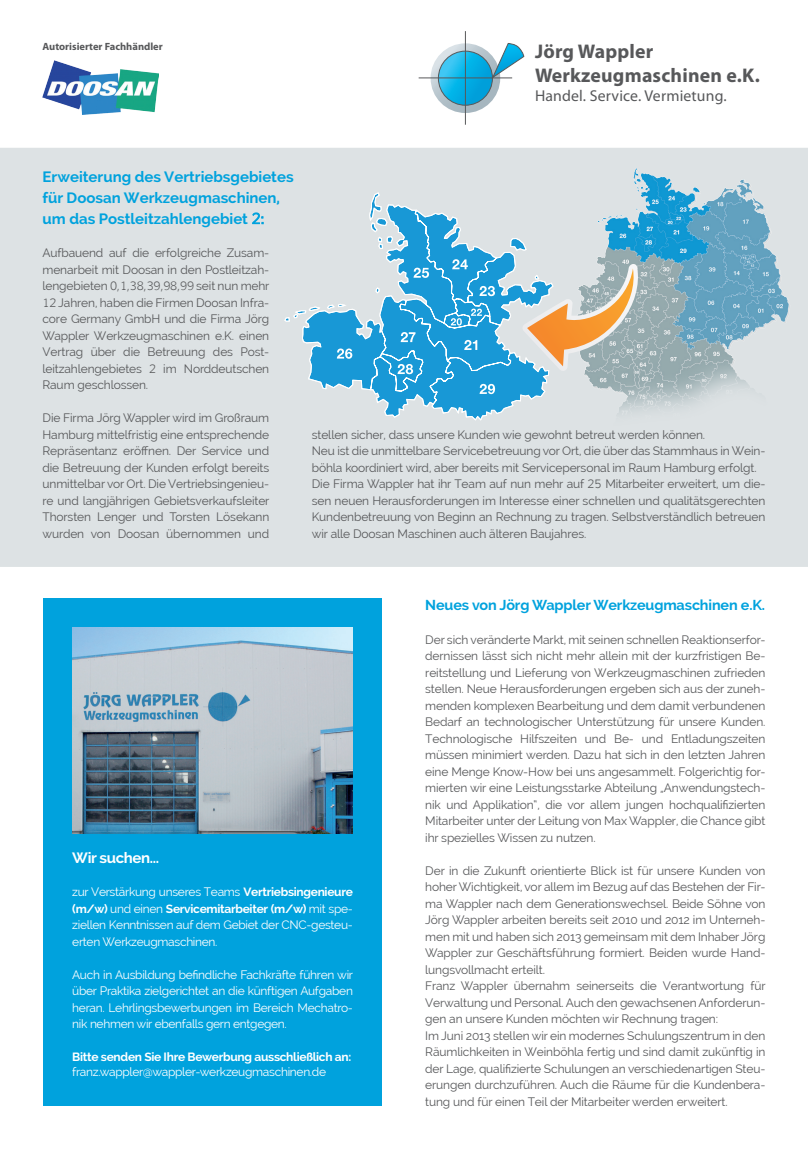
<style>
.page{position:relative;width:808px;height:1149px;background:#fff}
.page>*{position:absolute;margin:0;border:0;box-sizing:border-box;transform-origin:0 0}
.t1{font:700 19.8px "Myriad Pro";letter-spacing:.01em;color:#57585a}
.t2{font:15.75px "Myriad Pro";letter-spacing:.01em;color:#57585a}
.t3{font:700 15px "Raleway";color:#00a2dd}
.t4{font:700 15px "Raleway";letter-spacing:-.025em;color:#fff}
.t5{font:700 14.4px "Raleway";letter-spacing:-.01em;color:#00a2dd}
.t6{font:12px/16.5px "Raleway";letter-spacing:-.01em;color:#57585a;text-align:justify}
.t7{font:12px/16.5px "Raleway";letter-spacing:-.025em;color:#fff;text-align:justify}
.t8{font:700 12px "Raleway";letter-spacing:-.025em;color:#fff}
.t9{font:700 10.5px "Myriad Pro";color:#57585a}
.s1{font-family:"Muli";font-weight:300}
.s2{font-weight:700}
</style>
<div class="page">
<div style="left:43px;top:597px;width:339px;height:508px;background:#00a2dd"></div>
<div style="left:0;top:148px;width:808px;height:418px;background:#dde2e4"></div>
<svg style="left:431px;top:43px;width:69px;height:70px"></svg>
<svg style="left:438px;top:51px;width:54px;height:54px;background:#11aee1"></svg>
<div style="left:438px;top:51px;width:54px;height:54px;border:1px solid #57585a;border-radius:50%"></div>
<hr style="left:465px;top:31px;width:1px;height:94px;background:#57585a">
<hr style="left:419px;top:78px;width:93px;height:1px;background:#57585a">
<svg style="left:493px;top:43px;width:31px;height:34px"></svg>
<img style="left:43px;top:61px;width:115px;height:54px">
<svg style="left:251px;top:212px;width:13px;height:12px"></svg>
<img style="left:72px;top:627px;width:281px;height:206px">
<img style="left:558px;top:167px;width:244px;height:266px">
<svg style="left:285px;top:192px;width:268px;height:228px;background:#8bc4df"></svg>
<svg style="left:413px;top:267px;width:16px;height:11px"></svg>
<svg style="left:452px;top:259px;width:16px;height:10px"></svg>
<svg style="left:479px;top:286px;width:16px;height:10px"></svg>
<svg style="left:464px;top:340px;width:13px;height:10px"></svg>
<svg style="left:401px;top:332px;width:14px;height:10px"></svg>
<svg style="left:471px;top:308px;width:11px;height:8px"></svg>
<svg style="left:451px;top:318px;width:11px;height:7px"></svg>
<svg style="left:337px;top:348px;width:15px;height:10px"></svg>
<svg style="left:480px;top:384px;width:15px;height:10px"></svg>
<svg style="left:397px;top:364px;width:16px;height:10px"></svg>
<svg style="left:522px;top:264px;width:118px;height:107px;background:#c9c0ad"></svg>
<p class="t9" style="left:43px;top:40px;width:122px">Autorisierter Fachhändler</p>
<p class="t1" style="left:535px;top:39px;width:120px">Jörg Wappler</p>
<p class="t1" style="left:535px;top:62px;width:226px">Werkzeugmaschinen e.K.</p>
<p class="t2" style="left:535px;top:86px;width:193px">Handel. Service. Vermietung.</p>
<p class="t3" style="left:43px;top:168px;width:253px">Erweiterung des Vertriebsgebietes</p>
<p class="t3" style="left:43px;top:189px;width:239px">für Doosan Werkzeugmaschinen,</p>
<p class="t3" style="left:43px;top:210px;width:223px">um das Postleitzahlengebiet <span class="s1">2:</span></p>
<p class="t6" style="left:43px;top:244px;width:228px">Aufbauend auf die erfolgreiche Zusam&shy;menarbeit mit Doosan in den Postleitzah&shy;lengebieten <span class="s1">0,1,38,39,98,99</span> seit nun mehr <span class="s1">12</span> Jahren, haben die Firmen Doosan Infra&shy;core Germany GmbH und die Firma Jörg Wappler Werkzeugmaschinen e.K. einen Vertrag über die Betreuung des Post&shy;leitzahlengebietes <span class="s1">2</span> im Norddeutschen Raum geschlossen.</p>
<p class="t6" style="left:43px;top:409px;width:228px">Die Firma Jörg Wappler wird im Großraum Hamburg mittelfristig eine entsprechende Repräsentanz eröffnen. Der Service und die Betreuung der Kunden erfolgt bereits unmittelbar vor Ort. Die Vertriebsingenieu&shy;re und langjährigen Gebietsverkaufsleiter Thorsten Lenger und Torsten Lösekann wurden von Doosan übernommen und</p>
<p class="t6" style="left:312px;top:426px;width:395px">stellen sicher, dass unsere Kunden wie gewohnt betreut werden können.</p>
<p class="t6" style="left:312px;top:442px;width:455px">Neu ist die unmittelbare Servicebetreuung vor Ort, die über das Stammhaus in Wein&shy;böhla koordiniert wird, aber bereits mit Servicepersonal im Raum Hamburg erfolgt.</p>
<p class="t6" style="left:312px;top:475px;width:455px">Die Firma Wappler hat ihr Team auf nun mehr auf <span class="s1">25</span> Mitarbeiter erweitert, um die&shy;sen neuen Herausforderungen im Interesse einer schnellen und qualitätsgerechten Kundenbetreuung von Beginn an Rechnung zu tragen. Selbstverständlich betreuen wir alle Doosan Maschinen auch älteren Baujahres.</p>
<p class="t4" style="left:72px;top:849px;width:88px">Wir suchen...</p>
<p class="t7" style="left:72px;top:883px;width:282px">zur Verstärkung unseres Teams <span class="s2">Vertriebsingenieure (m/w)</span> und einen <span class="s2">Servicemitarbeiter (m/w)</span> mit spe&shy;ziellen Kenntnissen auf dem Gebiet der CNC-gesteu&shy;erten Werkzeugmaschinen.</p>
<p class="t7" style="left:72px;top:965px;width:282px">Auch in Ausbildung befindliche Fachkräfte führen wir über Praktika zielgerichtet an die künftigen Aufgaben heran. Lehrlingsbewerbungen im Bereich Mechatro&shy;nik nehmen wir ebenfalls gern entgegen.</p>
<p class="t8" style="left:72px;top:1049px;width:281px">Bitte senden Sie Ihre Bewerbung ausschließlich an:</p>
<p class="t7" style="left:72px;top:1062px;width:255px">franz.wappler@wappler-werkzeugmaschinen.de</p>
<p class="t5" style="left:425px;top:597px;width:341px">Neues von Jörg Wappler Werkzeugmaschinen e.K.</p>
<p class="t6" style="left:425px;top:630px;width:342px">Der sich veränderte Markt, mit seinen schnellen Reaktionserfor&shy;dernissen lässt sich nicht mehr allein mit der kurzfristigen Be&shy;reitstellung und Lieferung von Werkzeugmaschinen zufrieden stellen. Neue Herausforderungen ergeben sich aus der zuneh&shy;menden komplexen Bearbeitung und dem damit verbundenen Bedarf an technologischer Unterstützung für unsere Kunden.<br>Technologische Hilfszeiten und Be- und Entladungszeiten müssen minimiert werden. Dazu hat sich in den letzten Jahren eine Menge Know-How bei uns angesammelt. Folgerichtig for&shy;mierten wir eine Leistungsstarke Abteilung „Anwendungstech&shy;nik und Applikation“, die vor allem jungen hochqualifizierten Mitarbeiter unter der Leitung von Max Wappler, die Chance gibt ihr spezielles Wissen zu nutzen.</p>
<p class="t6" style="left:425px;top:861px;width:342px">Der in die Zukunft orientierte Blick ist für unsere Kunden von hoher Wichtigkeit, vor allem im Bezug auf das Bestehen der Fir&shy;ma Wappler nach dem Generationswechsel. Beide Söhne von Jörg Wappler arbeiten bereits seit 2010 und 2012 im Unterneh&shy;men mit und haben sich 2013 gemeinsam mit dem Inhaber Jörg Wappler zur Geschäftsführung formiert. Beiden wurde Hand&shy;lungsvollmacht erteilt.</p>
<p class="t6" style="left:425px;top:977px;width:342px">Franz Wappler übernahm seinerseits die Verantwortung für Verwaltung und Personal. Auch den gewachsenen Anforderun&shy;gen an unsere Kunden möchten wir Rechnung tragen:</p>
<p class="t6" style="left:425px;top:1026px;width:342px">Im Juni 2013 stellen wir ein modernes Schulungszentrum in den Räumlichkeiten in Weinböhla fertig und sind damit zukünftig in der Lage, qualifizierte Schulungen an verschiedenartigen Steu&shy;erungen durchzuführen. Auch die Räume für die Kundenbera&shy;tung und für einen Teil der Mitarbeiter werden erweitert.</p>
</div>
